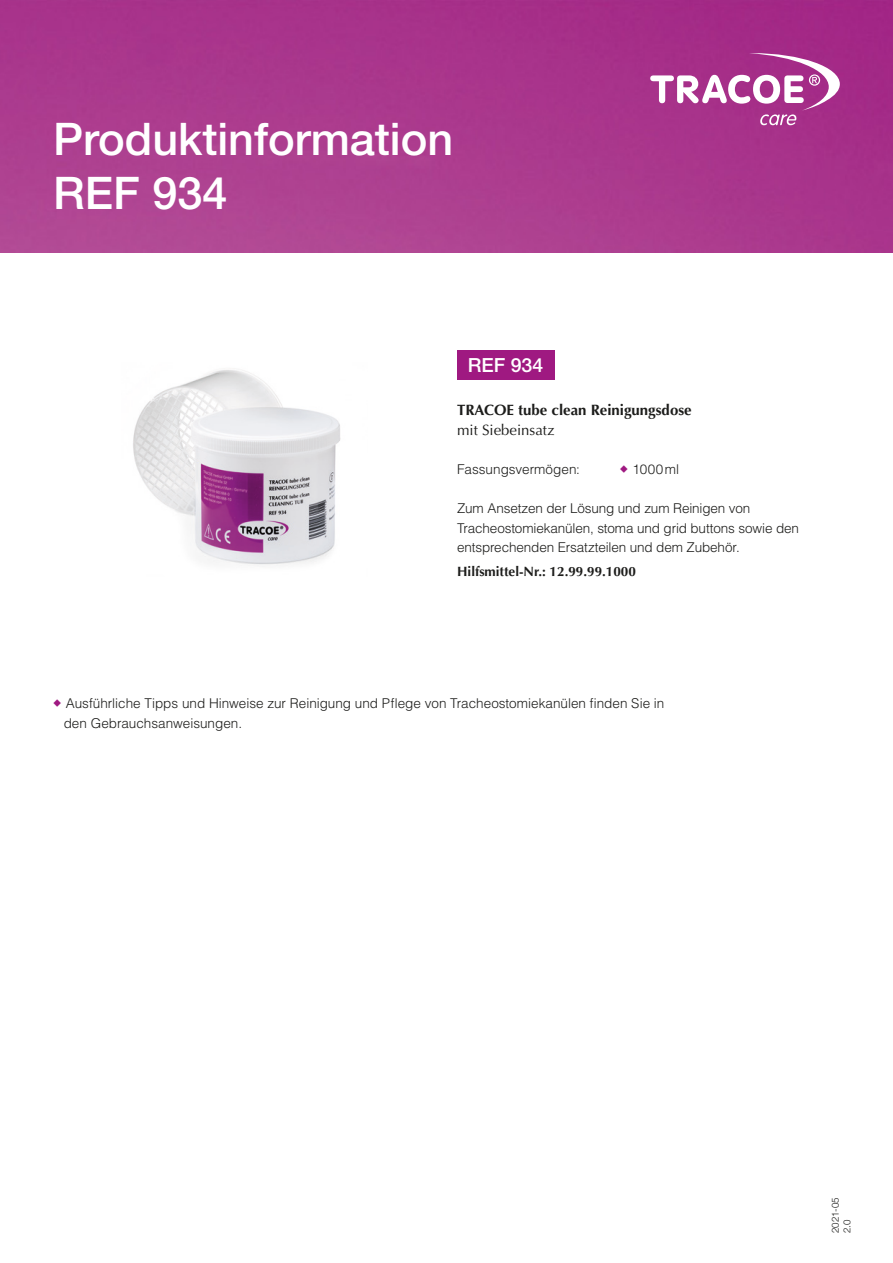
<style>
.page{position:relative;width:893px;height:1263px;background:#fff}
.page>*{position:absolute;margin:0;border:0;box-sizing:border-box;transform-origin:0 0}
.t1{font:500 45px/54px "Helvetica Neue LT Pro";color:#fff}
.t2{font:500 19.5px "Helvetica Neue LT Pro";color:#fff}
.t3{font:700 15px "Optima LT Std";color:#1d1d1b}
.t4{font:15px "Optima LT Std";color:#1d1d1b}
.t5{font:300 13.5px/19.5px "Helvetica LT Std";letter-spacing:-.005em;color:#1d1d1b}
.t6{font:700 13.5px "Optima LT Std";color:#1d1d1b}
.t7{font:300 9.75px/11.7px "Helvetica Neue LT Pro";color:#1d1d1b}
</style>
<div class="page">
<img style="left:133px;top:370px;width:208px;height:196px">
<img style="left:0;top:0;width:893px;height:253px">
<svg style="left:650px;top:53px;width:190px;height:72px"></svg>
<div style="left:457px;top:350px;width:98px;height:30px;background:#9f1981"></div>
<h1 class="t1" style="left:53px;top:112px;width:402px">Produktinformation<br>REF 934</h1>
<h2 class="t2" style="left:468px;top:353px;width:77px">REF 934</h2>
<p class="t3" style="left:457px;top:402px;width:236px">TRACOE tube clean Reinigungsdose</p>
<p class="t4" style="left:457px;top:421px;width:99px">mit Siebeinsatz</p>
<p class="t5" style="left:457px;top:459px;width:124px">Fassungsvermögen:</p>
<p class="t5" style="left:632px;top:459px;width:48px">1000ml</p>
<p class="t5" style="left:457px;top:498px;width:343px">Zum Ansetzen der Lösung und zum Reinigen von<br>Tracheostomiekanülen, stoma und grid buttons sowie den entsprechenden Ersatzteilen und dem Zubehör.</p>
<p class="t6" style="left:457px;top:563px;width:180px">Hilfsmittel-Nr.: 12.99.99.1000</p>
<p class="t5" style="left:64px;top:693px;width:602px">Ausführliche Tipps und Hinweise zur Reinigung und Pflege von Tracheostomiekanülen finden Sie in den Gebrauchsanweisungen.</p>
<p class="t7" style="left:829px;top:1233px;width:38px;rotate:-90deg">2021-05<br>2.0</p>
</div>
